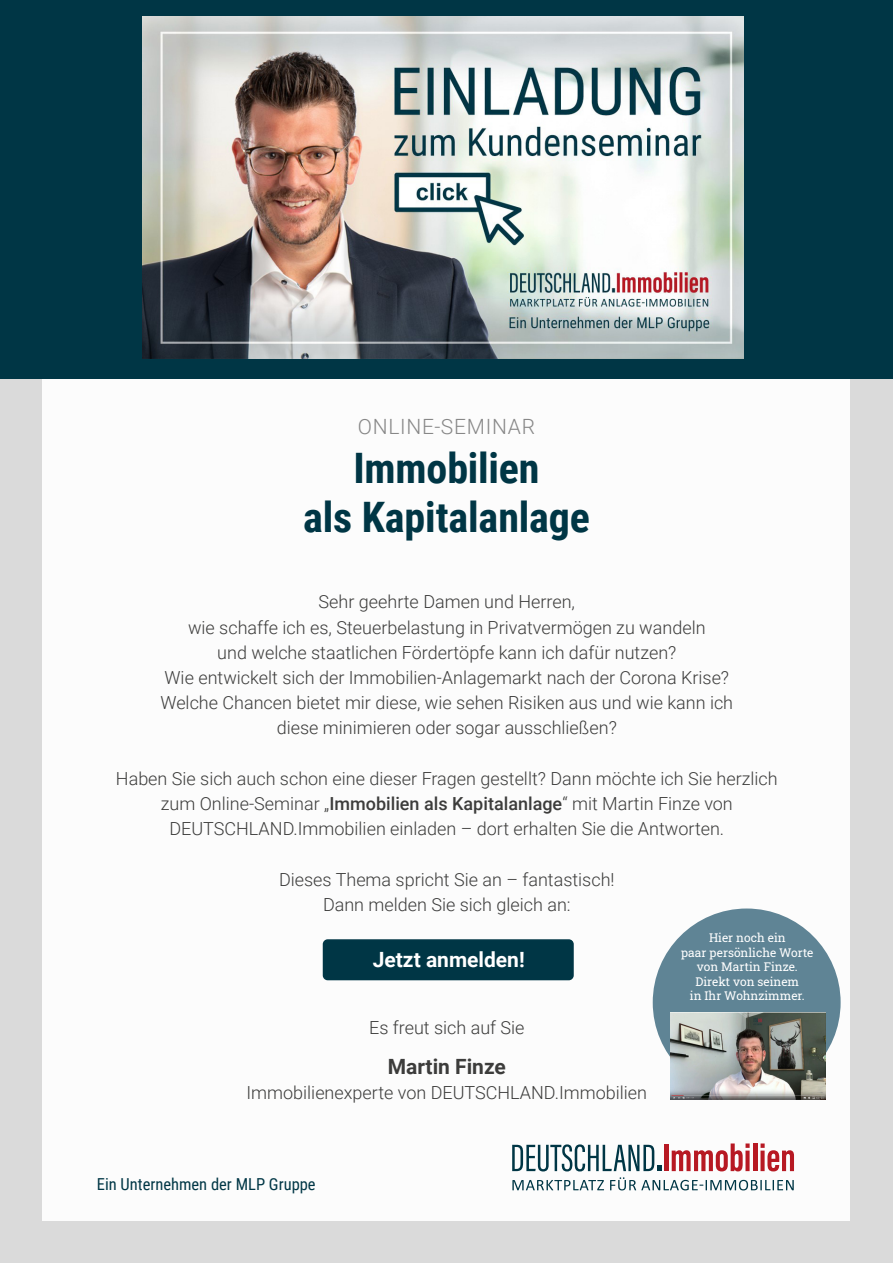
<style>
.page{position:relative;width:893px;height:1263px;background:#dadada}
.page>*{position:absolute;margin:0;border:0;box-sizing:border-box;transform-origin:0 0}
.t1{font:700 42px "Roboto Condensed";letter-spacing:-.005em;color:#003645}
.t2{font:300 21px "Roboto";letter-spacing:.035em;color:#878787}
.t3{font:700 21px "Roboto";color:#fff}
.t4{font:700 21px "Roboto";color:#3c3c3b}
.t5{font:300 18px/25.2px "Roboto";color:#3c3c3b;text-align:center}
.t6{font:16.5px "Roboto Condensed";color:#003645}
.t7{font:12px/14.4px "Roboto Slab";color:#fff;text-align:center}
.s1{font-weight:500}
</style>
<div class="page">
<div style="left:43px;top:376px;width:807px;height:844px;background:#fff"></div>
<div style="left:0;top:0;width:893px;height:378px;background:#003645"></div>
<img style="left:142px;top:16px;width:601px;height:342px">
<svg style="left:512px;top:1144px;width:149px;height:27px"></svg>
<hr style="left:664px;top:1145px;width:4px;height:26px;background:#b71923">
<svg style="left:672px;top:1143px;width:78px;height:28px"></svg>
<hr style="left:753px;top:1143px;width:4px;height:28px;background:#b71923">
<div style="left:760px;top:1150px;width:5px;height:21px;background:#db9195"></div>
<svg style="left:761px;top:1143px;width:33px;height:28px"></svg>
<svg style="left:512px;top:1180px;width:92px;height:10px"></svg>
<svg style="left:610px;top:1177px;width:184px;height:13px"></svg>
<div style="left:323px;top:940px;width:250px;height:39px;background:#003645;border-radius:4px"></div>
<div style="left:323px;top:939px;width:251px;height:41px;border:2px solid #003645;border-radius:4px"></div>
<div style="left:653px;top:908px;width:188px;height:188px;background:#5f8495;border-radius:50%"></div>
<img style="left:670px;top:1012px;width:155px;height:88px">
<p class="t2" style="left:358px;top:412px;width:179px">ONLINE-SEMINAR</p>
<p class="t1" style="left:353px;top:439px;width:188px">Immobilien</p>
<p class="t1" style="left:303px;top:487px;width:288px">als Kapitalanlage</p>
<p class="t5" style="left:319px;top:589px;width:258px">Sehr geehrte Damen und Herren,</p>
<p class="t5" style="left:188px;top:614px;width:519px">wie schaffe ich es, Steuerbelastung in Privatvermögen zu wandeln</p>
<p class="t5" style="left:217px;top:639px;width:461px">und welche staatlichen Fördertöpfe kann ich dafür nutzen?</p>
<p class="t5" style="left:165px;top:664px;width:566px">Wie entwickelt sich der Immobilien-Anlagemarkt nach der Corona Krise?</p>
<p class="t5" style="left:160px;top:689px;width:574px">Welche Chancen bietet mir diese, wie sehen Risiken aus und wie kann ich</p>
<p class="t5" style="left:277px;top:715px;width:342px">diese minimieren oder sogar ausschließen?</p>
<p class="t5" style="left:116px;top:765px;width:663px">Haben Sie sich auch schon eine dieser Fragen gestellt? Dann möchte ich Sie herzlich zum Online-Seminar „<span class="s1">Immobilien als Kapitalanlage</span>“ mit Martin Finze von</p>
<p class="t5" style="left:169px;top:815px;width:556px">DEUTSCHLAND.Immobilien einladen – dort erhalten Sie die Antworten.</p>
<p class="t5" style="left:279px;top:866px;width:337px">Dieses Thema spricht Sie an – fantastisch!</p>
<p class="t5" style="left:323px;top:891px;width:249px">Dann melden Sie sich gleich an:</p>
<p class="t3" style="left:373px;top:944px;width:153px">Jetzt anmelden!</p>
<p class="t5" style="left:369px;top:1014px;width:157px">Es freut sich auf Sie</p>
<p class="t4" style="left:388px;top:1051px;width:120px">Martin Finze</p>
<p class="t5" style="left:246px;top:1079px;width:402px">Immobilienexperte von DEUTSCHLAND.Immobilien</p>
<p class="t6" style="left:97px;top:1173px;width:220px">Ein Unternehmen der MLP Gruppe</p>
<p class="t7" style="left:709px;top:930px;width:78px">Hier noch ein</p>
<p class="t7" style="left:681px;top:945px;width:134px">paar persönliche Worte von Martin Finze.</p>
<p class="t7" style="left:695px;top:974px;width:105px">Direkt von seinem</p>
<p class="t7" style="left:690px;top:988px;width:116px">in Ihr Wohnzimmer.</p>
</div>
